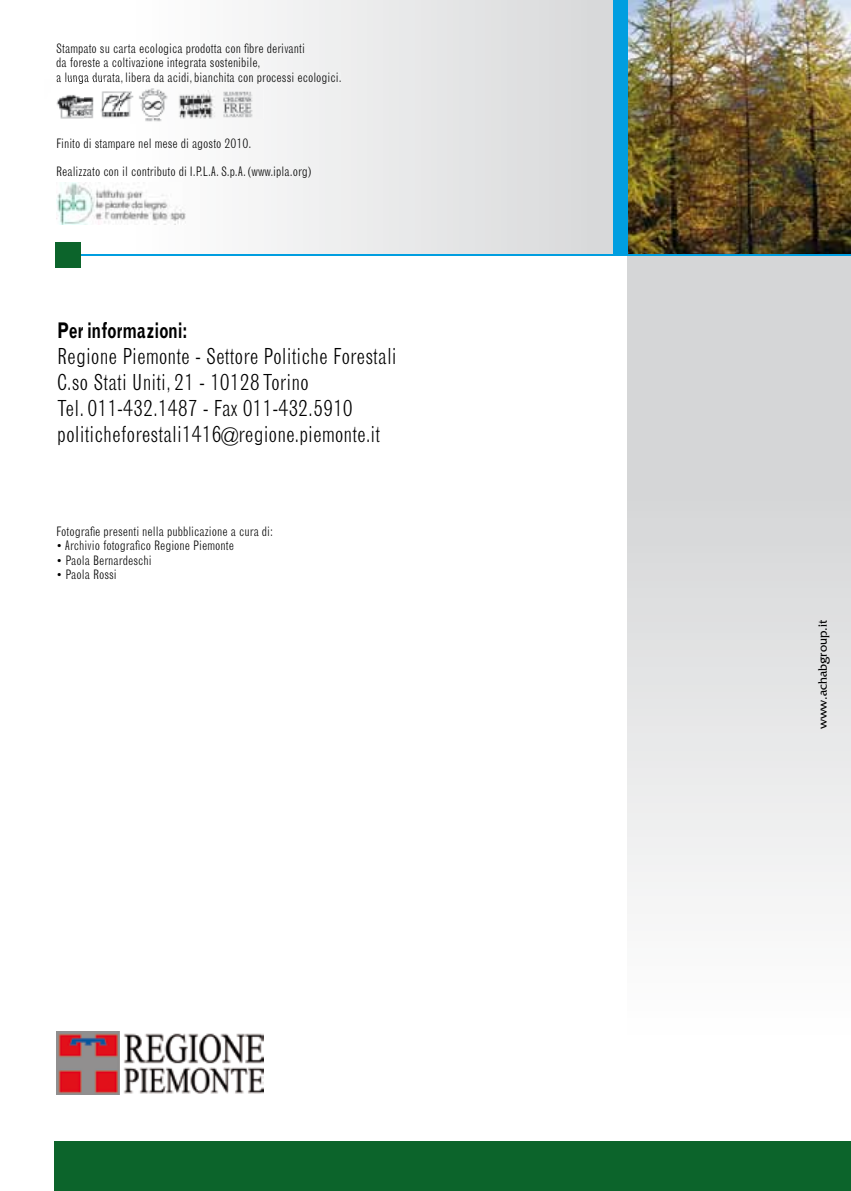
<style>
.page{position:relative;width:851px;height:1191px;background:#fff}
.page>*{position:absolute;margin:0;border:0;box-sizing:border-box;transform-origin:0 0}
.t1{font:300 condensed 21.6px/26px "Grotesque";color:#000}
.t2{font:700 21.6px "Grotesque";letter-spacing:-.015em;color:#000;scale:.7 1}
.t3{font:300 condensed 12.8px/14.6px "Grotesque";color:#000}
.t4{font:12.8px "Fritz";color:#000}
</style>
<div class="page">
<svg style="left:59px;top:0;width:554px;height:254px"></svg>
<svg style="left:59px;top:73px;width:281px;height:11px"></svg>
<div style="left:54px;top:1141px;width:796px;height:50px;background:#0c642b"></div>
<img style="left:627px;top:0;width:223px;height:254px">
<div style="left:627px;top:256px;width:223px;height:882px;background:linear-gradient(to bottom,#cccdcf,#fff)"></div>
<img style="left:123px;top:1033px;width:141px;height:61px">
<img style="left:57px;top:1031px;width:63px;height:63px">
<hr style="left:60px;top:254px;width:790px;height:2px;background:#009ee0">
<div style="left:55px;top:242px;width:26px;height:25px;background:#0c642b"></div>
<div style="left:613px;top:0;width:14px;height:255px;background:#009ee0"></div>
<img style="left:56px;top:79px;width:48px;height:43px">
<img style="left:57px;top:79px;width:47px;height:5px">
<img style="left:84px;top:88px;width:37px;height:32px">
<img style="left:121px;top:85px;width:60px;height:38px">
<img style="left:160px;top:91px;width:44px;height:28px">
<img style="left:204px;top:89px;width:59px;height:30px">
<img style="left:56px;top:182px;width:129px;height:42px">
<p class="t3" style="left:56px;top:41px;width:287px">Stampato su carta ecologica prodotta con fibre derivanti<br>da foreste a coltivazione integrata sostenibile,<br>a lunga durata, libera da acidi, bianchita con processi ecologici.</p>
<p class="t3" style="left:56px;top:130px;width:257px;line-height:28px">Finito di stampare nel mese di agosto 2010.<br>Realizzato con il contributo di I.P.L.A. S.p.A. (www.ipla.org)</p>
<h1 class="t2" style="left:57px;top:317px;width:187px">Per informazioni:</h1>
<h1 class="t1" style="left:57px;top:343px;width:341px">Regione Piemonte - Settore Politiche Forestali C.so Stati Uniti, 21 - 10128 Torino<br>Tel. 011-432.1487 - Fax 011-432.5910 politicheforestali1416@regione.piemonte.it</h1>
<p class="t3" style="left:56px;top:524px;width:218px">Fotografie presenti nella pubblicazione a cura di:</p>
<p class="t3" style="left:56px;top:538px;width:179px">• Archivio fotografico Regione Piemonte</p>
<p class="t3" style="left:56px;top:553px;width:97px">• Paola Bernardeschi</p>
<p class="t3" style="left:56px;top:567px;width:62px">• Paola Rossi</p>
<p class="t4" style="left:814px;top:729px;width:111px;rotate:-90deg">www.achabgroup.it</p>
</div>
